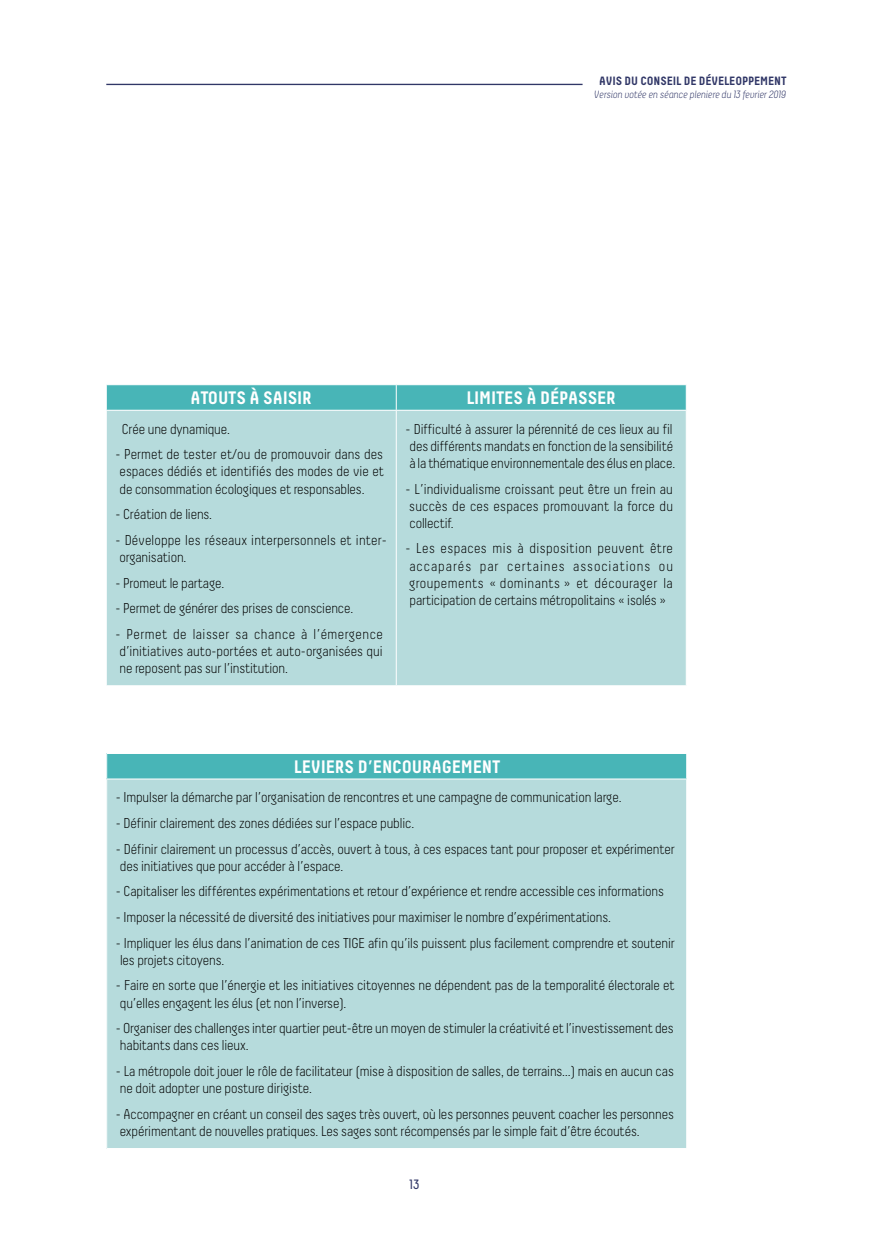
<style>
.page{position:relative;width:893px;height:1234px;background:#fff}
.page>*{position:absolute;margin:0;border:0;box-sizing:border-box;transform-origin:0 0}
.t1{font:700 18px "Decima";letter-spacing:-.01em;color:#fff}
.t2{font:300 14.25px/17.1px "Decima";letter-spacing:-.01em;color:#000}
.t3{font:300 14.25px/17.1px "Decima";letter-spacing:.01em;color:#000}
.t4{font:13.5px "Decima";color:#313767}
.t5{font:700 12px "Decima";letter-spacing:-.01em;color:#313767}
.t6{font:italic 300 10.5px "Decima";letter-spacing:-.01em;color:#313767}
</style>
<div class="page">
<hr style="left:106px;top:84px;width:477px;height:1px;background:#313767">
<div style="left:107px;top:411px;width:579px;height:274px;background:#b6dbdc"></div>
<svg style="left:106px;top:384px;width:581px;height:26px;background:#52b9bb"></svg>
<hr style="left:396px;top:410px;width:1px;height:275px;background:#fff">
<div style="left:107px;top:753px;width:580px;height:25px;background:#48b5b7"></div>
<div style="left:107px;top:778px;width:580px;height:370px;background:#b6dbdc"></div>
<hr style="left:106px;top:753px;width:581px;height:1px;background:#fff">
<svg style="left:106px;top:753px;width:1px;height:25px"></svg>
<svg style="left:686px;top:754px;width:1px;height:24px"></svg>
<hr style="left:106px;top:778px;width:581px;height:1px;background:#fff">
<hr style="left:686px;top:779px;width:1px;height:368px;background:#fff">
<hr style="left:106px;top:1147px;width:581px;height:1px;background:#fff">
<p class="t5" style="left:599px;top:74px;width:189px">AVIS DU CONSEIL DE DÉVELEOPPEMENT</p>
<p class="t6" style="left:594px;top:88px;width:194px">Version votée en séance pleniere du 13 fevrier 2019</p>
<p class="t1" style="left:190px;top:387px;width:123px">ATOUTS À SAISIR</p>
<p class="t1" style="left:466px;top:387px;width:151px">LIMITES À DÉPASSER</p>
<p class="t2" style="left:122px;top:420px;width:110px">Crée une dynamique.</p>
<p class="t2" style="left:115px;top:445px;width:270px;text-align:justify">- Permet de tester et/ou de promouvoir dans des espaces dédiés et identifiés des modes de vie et de consommation écologiques et responsables.</p>
<p class="t2" style="left:115px;top:505px;width:98px">- Création de liens.</p>
<p class="t3" style="left:115px;top:531px;width:273px">- Développe les réseaux interpersonnels et inter&shy;organisation.</p>
<p class="t2" style="left:115px;top:574px;width:110px">- Promeut le partage.</p>
<p class="t2" style="left:115px;top:599px;width:239px">- Permet de générer des prises de conscience.</p>
<p class="t2" style="left:115px;top:625px;width:269px;text-align:justify">- Permet de laisser sa chance à l’émergence d’initiatives auto-portées et auto-organisées qui ne reposent pas sur l’institution.</p>
<p class="t2" style="left:405px;top:420px;width:271px">- Difficulté à assurer la pérennité de ces lieux au fil des différents mandats en fonction de la sensibilité à la thématique environnementale des élus en place.</p>
<p class="t2" style="left:405px;top:480px;width:269px;text-align:justify">- L’individualisme croissant peut être un frein au succès de ces espaces promouvant la force du collectif.</p>
<p class="t2" style="left:405px;top:539px;width:269px;text-align:justify">- Les espaces mis à disposition peuvent être accaparés par certaines associations ou groupements « dominants » et décourager la participation de certains métropolitains « isolés »</p>
<p class="t1" style="left:294px;top:755px;width:208px">LEVIERS D’ENCOURAGEMENT</p>
<p class="t2" style="left:116px;top:788px;width:507px">- Impulser la démarche par l’organisation de rencontres et une campagne de communication large.</p>
<p class="t2" style="left:116px;top:814px;width:300px">- Définir clairement des zones dédiées sur l’espace public.</p>
<p class="t2" style="left:116px;top:840px;width:560px">- Définir clairement un processus d’accès, ouvert à tous, à ces espaces tant pour proposer et expérimenter des initiatives que pour accéder à l’espace.</p>
<p class="t2" style="left:116px;top:882px;width:549px">- Capitaliser les différentes expérimentations et retour d’expérience et rendre accessible ces informations</p>
<p class="t2" style="left:116px;top:908px;width:497px">- Imposer la nécessité de diversité des initiatives pour maximiser le nombre d’expérimentations.</p>
<p class="t2" style="left:116px;top:933px;width:560px">- Impliquer les élus dans l’animation de ces TIGE afin qu’ils puissent plus facilement comprendre et soutenir les projets citoyens.</p>
<p class="t2" style="left:116px;top:976px;width:560px">- Faire en sorte que l’énergie et les initiatives citoyennes ne dépendent pas de la temporalité électorale et qu’elles engagent les élus (et non l’inverse).</p>
<p class="t2" style="left:116px;top:1019px;width:559px">- Organiser des challenges inter quartier peut-être un moyen de stimuler la créativité et l’investissement des habitants dans ces lieux.</p>
<p class="t2" style="left:116px;top:1062px;width:559px">- La métropole doit jouer le rôle de facilitateur (mise à disposition de salles, de terrains…) mais en aucun cas ne doit adopter une posture dirigiste.</p>
<p class="t2" style="left:116px;top:1104px;width:559px">- Accompagner en créant un conseil des sages très ouvert, où les personnes peuvent coacher les personnes expérimentant de nouvelles pratiques. Les sages sont récompensés par le simple fait d’être écoutés.</p>
<p class="t4" style="left:410px;top:1175px;width:12px">13</p>
</div>
